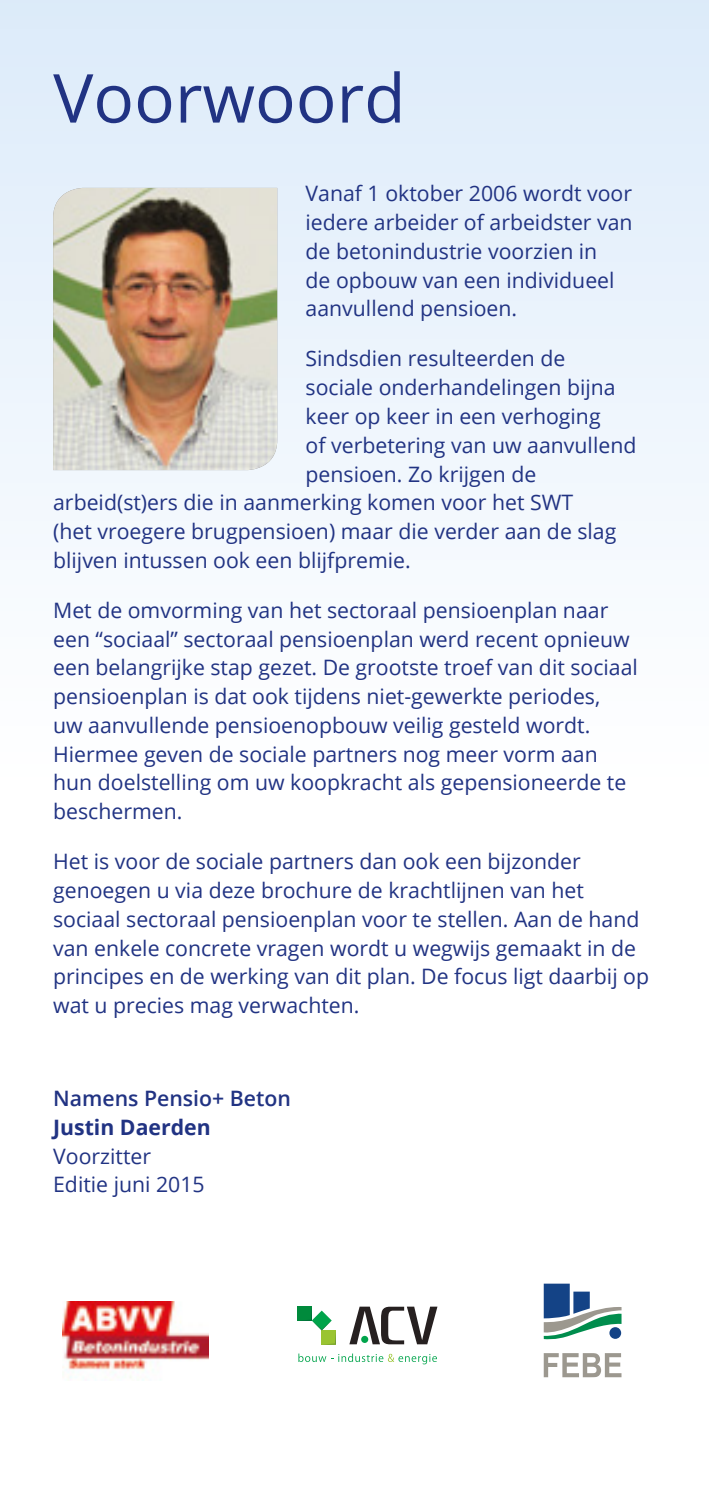
<style>
.page{position:relative;width:709px;height:1489px;background:#fff}
.page>*{position:absolute;margin:0;border:0;box-sizing:border-box;transform-origin:0 0}
.t1{font:67.5px "Open Sans";color:#213383}
.t2{font:21.25px/28.8px "Open Sans";color:#213383}
.t3{font:600 21.25px "Open Sans";color:#213383}
.t4{font:700 21.25px "Open Sans";color:#213383}
</style>
<div class="page">
<div style="left:0;top:0;width:709px;height:780px;background:linear-gradient(to bottom,#dcebfa,#fff)"></div>
<img style="left:0;top:0;width:1px;height:1488px">
<img style="left:53px;top:188px;width:224px;height:282px">
<svg style="left:543px;top:1283px;width:78px;height:56px"></svg>
<svg style="left:609px;top:1326px;width:12px;height:12px"></svg>
<svg style="left:543px;top:1353px;width:78px;height:24px"></svg>
<svg style="left:349px;top:1306px;width:88px;height:38px"></svg>
<svg style="left:298px;top:1353px;width:139px;height:11px"></svg>
<svg style="left:298px;top:1306px;width:38px;height:38px"></svg>
<img style="left:62px;top:1301px;width:147px;height:77px">
<h1 class="t1" style="left:53px;top:52px;width:354px">Voorwoord</h1>
<p class="t2" style="left:305px;top:179px;width:328px">Vanaf 1 oktober 2006 wordt voor iedere arbeider of arbeidster van de betonindustrie voorzien in<br>de opbouw van een individueel aanvullend pensioen.</p>
<p class="t2" style="left:305px;top:344px;width:261px">Sindsdien resulteerden de</p>
<p class="t2" style="left:305px;top:372px;width:312px">sociale onderhandelingen bijna</p>
<p class="t2" style="left:305px;top:401px;width:296px">keer op keer in een verhoging</p>
<p class="t2" style="left:305px;top:430px;width:332px">of verbetering van uw aanvullend</p>
<p class="t2" style="left:305px;top:459px;width:232px">pensioen. Zo krijgen de</p>
<p class="t2" style="left:53px;top:487px;width:521px">arbeid(st)ers die in aanmerking komen voor het SWT</p>
<p class="t2" style="left:53px;top:516px;width:565px">(het vroegere brugpensioen) maar die verder aan de slag</p>
<p class="t2" style="left:53px;top:545px;width:359px">blijven intussen ook een blijfpremie.</p>
<p class="t2" style="left:53px;top:595px;width:586px">Met de omvorming van het sectoraal pensioenplan naar een “sociaal” sectoraal pensioenplan werd recent opnieuw een belangrijke stap gezet. De grootste troef van dit sociaal pensioenplan is dat ook tijdens niet-gewerkte periodes,<br>uw aanvullende pensioenopbouw veilig gesteld wordt.<br>Hiermee geven de sociale partners nog meer vorm aan hun doelstelling om uw koopkracht als gepensioneerde te beschermen.</p>
<p class="t2" style="left:53px;top:846px;width:597px">Het is voor de sociale partners dan ook een bijzonder genoegen u via deze brochure de krachtlijnen van het sociaal sectoraal pensioenplan voor te stellen. Aan de hand van enkele concrete vragen wordt u wegwijs gemaakt in de principes en de werking van dit plan. De focus ligt daarbij op wat u precies mag verwachten.</p>
<p class="t3" style="left:53px;top:1083px;width:239px">Namens Pensio+ Beton</p>
<p class="t4" style="left:53px;top:1112px;width:159px">Justin Daerden</p>
<p class="t2" style="left:53px;top:1140px;width:153px">Voorzitter<br>Editie juni 2015</p>
</div>
